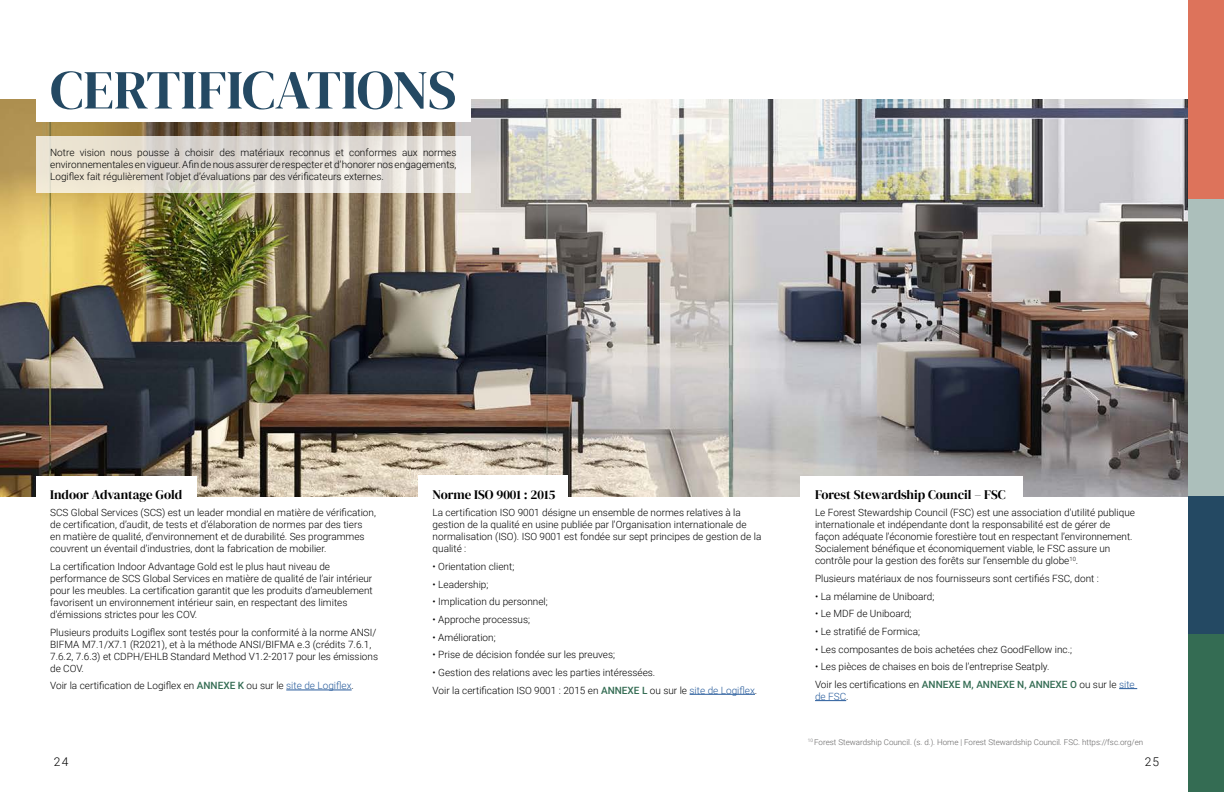
<style>
.page{position:relative;width:1224px;height:792px;background:#fff}
.page>*{position:absolute;margin:0;border:0;box-sizing:border-box;transform-origin:0 0}
.t1{font:55px "DM Serif Display";letter-spacing:-.005em;color:#244963}
.t2{font:13px "DM Serif Display";color:#000}
.t3{font:300 12px "Roboto";color:#000}
.t4{font:300 10px/12px "Roboto";color:#000}
.t5{font:300 10px "Roboto";color:#275b9b}
.t6{font:300 8px "Roboto";color:#646363}
.s1{font-weight:500;color:#346c53}
.s2{color:#275b9b}
.s3{color:#000}
</style>
<div class="page">
<div style="left:1188px;top:198px;width:36px;height:298px;background:#acbfbb"></div>
<div style="left:1188px;top:496px;width:36px;height:139px;background:#244963"></div>
<div style="left:1188px;top:635px;width:36px;height:157px;background:#346c53"></div>
<div style="left:1188px;top:0;width:36px;height:198px;background:#dd735b"></div>
<img style="left:0;top:99px;width:1188px;height:397px">
<svg style="left:36px;top:136px;width:434px;height:57px;background:#e3ded5"></svg>
<div style="left:36px;top:84px;width:434px;height:37px;background:#fff"></div>
<div style="left:36px;top:476px;width:161px;height:37px;background:#fff"></div>
<div style="left:418px;top:475px;width:150px;height:38px;background:#fff"></div>
<div style="left:801px;top:476px;width:222px;height:37px;background:#fff"></div>
<hr style="left:690px;top:694px;width:65px;height:1px;background:#275b9b">
<hr style="left:286px;top:690px;width:66px;height:1px;background:#275b9b">
<svg style="left:1119px;top:688px;width:18px;height:1px"></svg>
<hr style="left:815px;top:700px;width:31px;height:1px;background:#275b9b">
<h1 class="t1" style="left:50px;top:58px;width:408px">CERTIFICATIONS</h1>
<p class="t4" style="left:50px;top:146px;width:408px;text-align:justify">Notre vision nous pousse à choisir des matériaux reconnus et conformes aux normes environnementales en vigueur. Afin de nous assurer de respecter et d’honorer nos engagements, Logiflex fait régulièrement l’objet d’évaluations par des vérificateurs externes.</p>
<h2 class="t2" style="left:50px;top:487px;width:134px">Indoor Advantage Gold</h2>
<p class="t4" style="left:50px;top:506px;width:327px">SCS Global Services (SCS) est un leader mondial en matière de vérification, de certification, d’audit, de tests et d’élaboration de normes par des tiers<br>en matière de qualité, d’environnement et de durabilité. Ses programmes couvrent un éventail d’industries, dont la fabrication de mobilier.</p>
<p class="t4" style="left:50px;top:560px;width:324px">La certification Indoor Advantage Gold est le plus haut niveau de performance de SCS Global Services en matière de qualité de l’air intérieur pour les meubles. La certification garantit que les produits d’ameublement favorisent un environnement intérieur sain, en respectant des limites d’émissions strictes pour les COV.</p>
<p class="t4" style="left:50px;top:626px;width:329px">Plusieurs produits Logiflex sont testés pour la conformité à la norme ANSI/ BIFMA M7.1/X7.1 (R2021), et à la méthode ANSI/BIFMA e.3 (crédits 7.6.1, 7.6.2, 7.6.3) et CDPH/EHLB Standard Method V1.2-2017 pour les émissions de COV.</p>
<p class="t4" style="left:50px;top:679px;width:305px">Voir la certification de Logiflex en <span class="s1">ANNEXE K</span> ou sur le <span class="s2">site de Logiflex</span>.</p>
<h2 class="t2" style="left:433px;top:487px;width:124px">Norme ISO 9001 : 2015</h2>
<p class="t4" style="left:433px;top:506px;width:330px">La certification ISO 9001 désigne un ensemble de normes relatives à la gestion de la qualité en usine publiée par l’Organisation internationale de normalisation (ISO). ISO 9001 est fondée sur sept principes de gestion de la qualité :</p>
<p class="t4" style="left:433px;top:560px;width:83px">• Orientation client;</p>
<p class="t4" style="left:433px;top:578px;width:57px">• Leadership;</p>
<p class="t4" style="left:433px;top:595px;width:117px">• Implication du personnel;</p>
<p class="t4" style="left:433px;top:613px;width:99px">• Approche processus;</p>
<p class="t4" style="left:433px;top:631px;width:65px">• Amélioration;</p>
<p class="t4" style="left:433px;top:648px;width:184px">• Prise de décision fondée sur les preuves;</p>
<p class="t4" style="left:433px;top:663px;width:326px;line-height:17.7px">• Gestion des relations avec les parties intéressées.<br>Voir la certification ISO 9001 : 2015 en <span class="s1">ANNEXE L</span> ou sur le <span class="s2">site de Logiflex</span>.</p>
<h2 class="t2" style="left:815px;top:487px;width:192px">Forest Stewardship Council – FSC</h2>
<p class="t4" style="left:815px;top:506px;width:321px">Le Forest Stewardship Council (FSC) est une association d’utilité publique internationale et indépendante dont la responsabilité est de gérer de façon adéquate l’économie forestière tout en respectant l’environnement.<br>Socialement bénéfique et économiquement viable, le FSC assure un contrôle pour la gestion des forêts sur l’ensemble du globe<sup>10</sup>.</p>
<p class="t4" style="left:815px;top:572px;width:285px">Plusieurs matériaux de nos fournisseurs sont certifiés FSC, dont :</p>
<p class="t4" style="left:815px;top:590px;width:121px">• La mélamine de Uniboard;</p>
<p class="t4" style="left:815px;top:607px;width:98px">• Le MDF de Uniboard;</p>
<p class="t4" style="left:815px;top:625px;width:106px">• Le stratifié de Formica;</p>
<p class="t4" style="left:815px;top:643px;width:259px">• Les composantes de bois achetées chez GoodFellow inc.;</p>
<p class="t4" style="left:815px;top:657px;width:321px;line-height:17.7px">• Les pièces de chaises en bois de l’entreprise Seatply.<br>Voir les certifications en <span class="s1">ANNEXE M, ANNEXE N, ANNEXE O</span> ou sur le <span class="s2">site</span></p>
<p class="t5" style="left:815px;top:689px;width:35px">de FSC<span class="s3">.</span></p>
<p class="t6" style="left:808px;top:737px;width:337px"><sup>10</sup> Forest Stewardship Council. (s. d.). Home | Forest Stewardship Council. FSC. https://fsc.org/en</p>
<p class="t3" style="left:54px;top:753px;width:16px">24</p>
<p class="t3" style="left:1145px;top:753px;width:16px">25</p>
</div>
